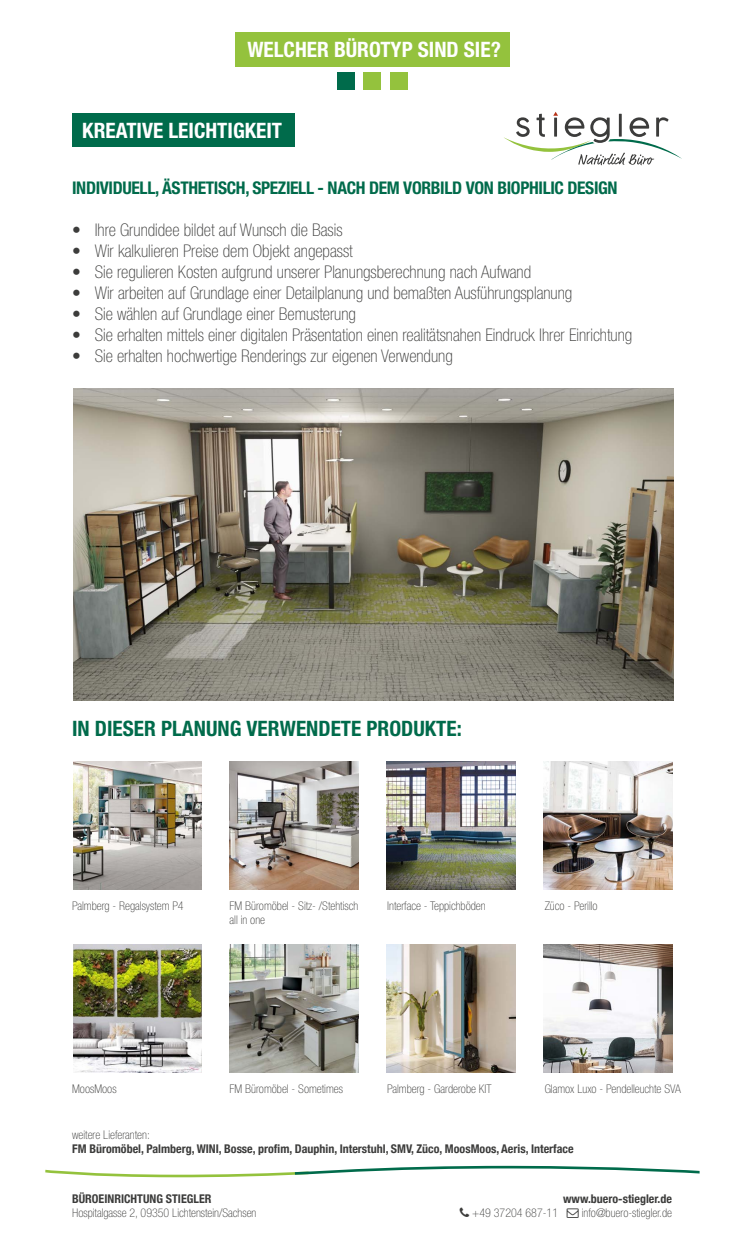
<style>
.page{position:relative;width:745px;height:1241px;background:#fff}
.page>*{position:absolute;margin:0;border:0;box-sizing:border-box;transform-origin:0 0}
.t1{font:700 condensed 21.25px "Helvetica Neue";color:#fff}
.t2{font:700 condensed 21.25px "Helvetica Neue";color:#006b4b}
.t3{font:100 condensed 17.5px "Helvetica Neue";color:#3c3c3b}
.t4{font:700 condensed 17.5px "Helvetica Neue";letter-spacing:-.02em;color:#006b4b}
.t5{font:100 condensed 12px/13.9px "Helvetica Neue";color:#3c3c3b}
.t6{font:700 condensed 12px "Helvetica Neue";color:#3c3c3b}
</style>
<div class="page">
<img style="left:73px;top:388px;width:599px;height:312px">
<div style="left:72px;top:113px;width:222px;height:33px;background:#006b4b"></div>
<div style="left:390px;top:72px;width:17px;height:17px;background:#94c23d"></div>
<div style="left:235px;top:32px;width:274px;height:35px;background:#94c23d"></div>
<svg style="left:504px;top:112px;width:177px;height:53px"></svg>
<div style="left:363px;top:72px;width:18px;height:17px;background:#94c23d"></div>
<div style="left:337px;top:72px;width:17px;height:17px;background:#006b4b"></div>
<img style="left:230px;top:761px;width:128px;height:128px">
<img style="left:386px;top:761px;width:129px;height:128px">
<img style="left:73px;top:761px;width:129px;height:128px">
<img style="left:543px;top:761px;width:128px;height:128px">
<img style="left:230px;top:944px;width:128px;height:128px">
<img style="left:386px;top:944px;width:129px;height:128px">
<img style="left:73px;top:944px;width:129px;height:128px">
<img style="left:543px;top:944px;width:128px;height:128px">
<svg style="left:45px;top:1165px;width:654px;height:12px"></svg>
<p class="t1" style="left:247px;top:36px;width:255px">WELCHER BÜROTYP SIND SIE?</p>
<p class="t1" style="left:82px;top:117px;width:201px">KREATIVE LEICHTIGKEIT</p>
<p class="t4" style="left:72px;top:177px;width:546px">INDIVIDUELL, ÄSTHETISCH, SPEZIELL - NACH DEM VORBILD VON BIOPHILIC DESIGN</p>
<p class="t3" style="left:72px;top:220px;width:272px">• Ihre Grundidee bildet auf Wunsch die Basis</p>
<p class="t3" style="left:72px;top:241px;width:282px">• Wir kalkulieren Preise dem Objekt angepasst</p>
<p class="t3" style="left:72px;top:262px;width:460px">• Sie regulieren Kosten aufgrund unserer Planungsberechnung nach Aufwand</p>
<p class="t3" style="left:72px;top:283px;width:501px">• Wir arbeiten auf Grundlage einer Detailplanung und bemaßten Ausführungsplanung</p>
<p class="t3" style="left:72px;top:304px;width:285px">• Sie wählen auf Grundlage einer Bemusterung</p>
<p class="t3" style="left:72px;top:325px;width:561px">• Sie erhalten mittels einer digitalen Präsentation einen realitätsnahen Eindruck Ihrer Einrichtung</p>
<p class="t3" style="left:72px;top:346px;width:382px">• Sie erhalten hochwertige Renderings zur eigenen Verwendung</p>
<p class="t2" style="left:72px;top:715px;width:391px">IN DIESER PLANUNG VERWENDETE PRODUKTE:</p>
<p class="t5" style="left:72px;top:898px;width:113px">Palmberg - Regalsystem P4</p>
<p class="t5" style="left:229px;top:898px;width:130px">FM Büromöbel - Sitz- /Stehtisch all in one</p>
<p class="t5" style="left:387px;top:898px;width:100px">Interface - Teppichböden</p>
<p class="t5" style="left:544px;top:898px;width:55px">Züco - Perillo</p>
<p class="t5" style="left:72px;top:1081px;width:46px">MoosMoos</p>
<p class="t5" style="left:229px;top:1081px;width:115px">FM Büromöbel - Sometimes</p>
<p class="t5" style="left:387px;top:1081px;width:106px">Palmberg - Garderobe KIT</p>
<p class="t5" style="left:544px;top:1081px;width:138px">Glamox Luxo - Pendelleuchte SVA</p>
<p class="t5" style="left:72px;top:1127px;width:79px">weitere Lieferanten:</p>
<p class="t6" style="left:72px;top:1138px;width:502px">FM Büromöbel, Palmberg, WINI, Bosse, profim, Dauphin, Interstuhl, SMV, Züco, MoosMoos, Aeris, Interface</p>
<p class="t6" style="left:72px;top:1188px;width:141px">BÜROEINRICHTUNG STIEGLER</p>
<p class="t5" style="left:72px;top:1205px;width:186px">Hospitalgasse 2, 09350 Lichtenstein/Sachsen</p>
<p class="t6" style="left:563px;top:1188px;width:110px">www.buero-stiegler.de</p>
<p class="t5" style="left:472px;top:1205px;width:87px">+49 37204 687-11</p>
<p class="t5" style="left:581px;top:1205px;width:92px">info@buero-stiegler.de</p>
</div>
